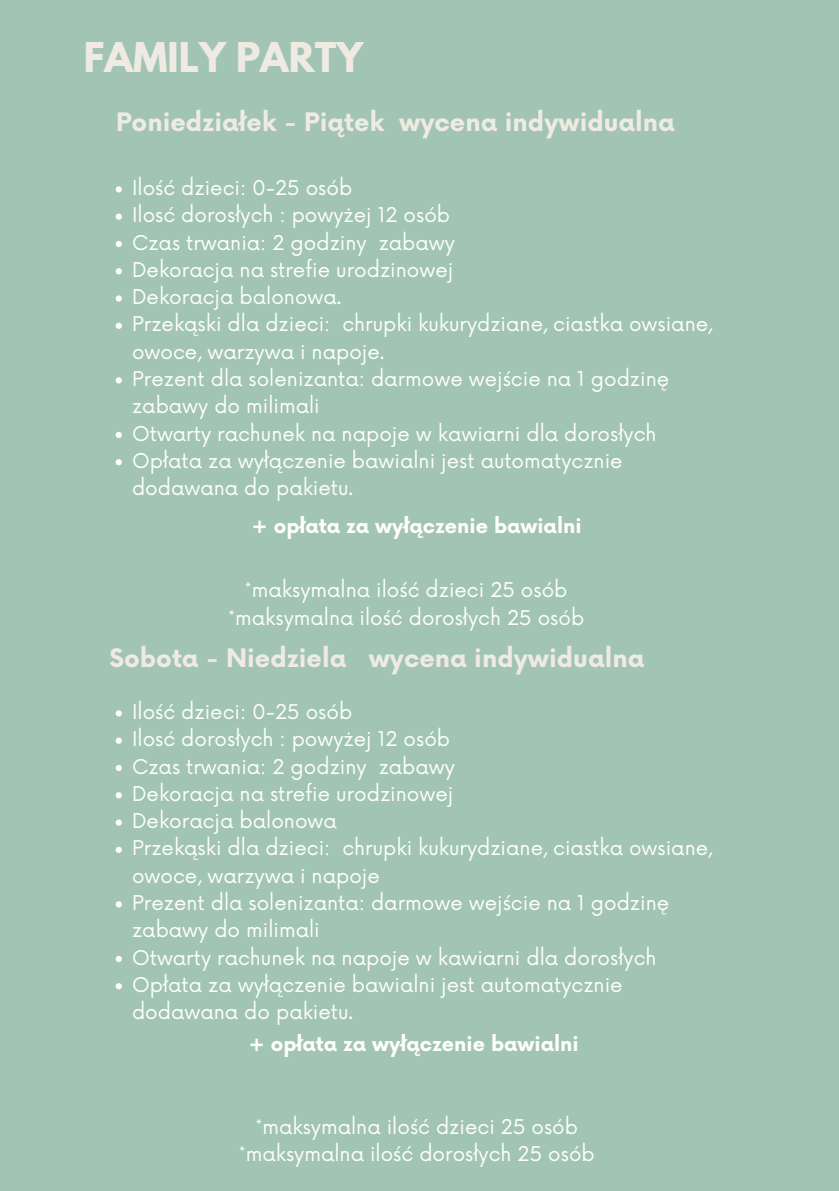
<style>
.page{position:relative;width:839px;height:1191px;background:#fff}
.page>*{position:absolute;margin:0;border:0;box-sizing:border-box;transform-origin:0 0}
.t1{font:700 36.4px "League Spartan";color:#efebe2}
.t2{font:700 24.8px "Now";color:#efebe2}
.t3{font:19.8px/27.2px "Now";color:#fff}
.t4{font:700 19.8px "Now";color:#fff}
</style>
<div class="page">
<div style="left:0;top:0;width:838px;height:1191px;background:#a2c4b4"></div>
<svg style="left:116px;top:186px;width:6px;height:6px"></svg>
<svg style="left:116px;top:214px;width:6px;height:6px"></svg>
<svg style="left:116px;top:241px;width:6px;height:6px"></svg>
<svg style="left:116px;top:268px;width:6px;height:6px"></svg>
<svg style="left:116px;top:295px;width:6px;height:7px"></svg>
<svg style="left:116px;top:323px;width:6px;height:6px"></svg>
<svg style="left:116px;top:377px;width:6px;height:6px"></svg>
<svg style="left:116px;top:432px;width:6px;height:6px"></svg>
<svg style="left:116px;top:459px;width:6px;height:6px"></svg>
<svg style="left:116px;top:710px;width:6px;height:7px"></svg>
<svg style="left:116px;top:738px;width:6px;height:6px"></svg>
<svg style="left:116px;top:765px;width:6px;height:6px"></svg>
<svg style="left:116px;top:792px;width:6px;height:6px"></svg>
<svg style="left:116px;top:819px;width:6px;height:7px"></svg>
<svg style="left:116px;top:847px;width:6px;height:6px"></svg>
<svg style="left:116px;top:901px;width:6px;height:7px"></svg>
<svg style="left:116px;top:956px;width:6px;height:6px"></svg>
<svg style="left:116px;top:983px;width:6px;height:6px"></svg>
<h1 class="t1" style="left:84px;top:39px;width:281px">FAMILY PARTY</h1>
<p class="t2" style="left:116px;top:109px;width:560px">Poniedziałek - Piątek wycena indywidualna</p>
<h2 class="t3" style="left:132px;top:175px;width:222px">Ilość dzieci: 0-25 osób</h2>
<p class="t3" style="left:132px;top:203px;width:319px">Ilosć dorosłych : powyżej 12 osób</p>
<p class="t3" style="left:132px;top:230px;width:324px">Czas trwania: 2 godziny zabawy</p>
<p class="t3" style="left:132px;top:257px;width:323px">Dekoracja na strefie urodzinowej</p>
<p class="t3" style="left:132px;top:284px;width:211px">Dekoracja balonowa.</p>
<p class="t3" style="left:132px;top:312px;width:582px">Przekąski dla dzieci: chrupki kukurydziane, ciastka owsiane, owoce, warzywa i napoje.</p>
<p class="t3" style="left:132px;top:366px;width:538px">Prezent dla solenizanta: darmowe wejście na 1 godzinę zabawy do milimali</p>
<p class="t3" style="left:132px;top:421px;width:526px">Otwarty rachunek na napoje w kawiarni dla dorosłych</p>
<p class="t3" style="left:132px;top:448px;width:492px">Opłata za wyłączenie bawialni jest automatycznie dodawana do pakietu.</p>
<p class="t4" style="left:252px;top:515px;width:331px">+ opłata za wyłączenie bawialni</p>
<h3 class="t3" style="left:245px;top:578px;width:324px">*maksymalna ilość dzieci 25 osób</h3>
<h2 class="t3" style="left:228px;top:605px;width:357px">*maksymalna ilość dorosłych 25 osób</h2>
<p class="t2" style="left:109px;top:645px;width:536px">Sobota - Niedziela wycena indywidualna</p>
<p class="t3" style="left:132px;top:699px;width:222px">Ilość dzieci: 0-25 osób</p>
<p class="t3" style="left:132px;top:727px;width:319px">Ilosć dorosłych : powyżej 12 osób</p>
<p class="t3" style="left:132px;top:754px;width:324px">Czas trwania: 2 godziny zabawy</p>
<p class="t3" style="left:132px;top:781px;width:323px">Dekoracja na strefie urodzinowej</p>
<p class="t3" style="left:132px;top:808px;width:206px">Dekoracja balonowa</p>
<p class="t3" style="left:132px;top:836px;width:582px">Przekąski dla dzieci: chrupki kukurydziane, ciastka owsiane, owoce, warzywa i napoje</p>
<p class="t3" style="left:132px;top:890px;width:538px">Prezent dla solenizanta: darmowe wejście na 1 godzinę zabawy do milimali</p>
<h3 class="t3" style="left:132px;top:945px;width:526px">Otwarty rachunek na napoje w kawiarni dla dorosłych</h3>
<p class="t3" style="left:132px;top:972px;width:492px">Opłata za wyłączenie bawialni jest automatycznie dodawana do pakietu.</p>
<p class="t4" style="left:249px;top:1033px;width:331px">+ opłata za wyłączenie bawialni</p>
<p class="t3" style="left:255px;top:1114px;width:324px">*maksymalna ilość dzieci 25 osób</p>
<p class="t3" style="left:239px;top:1141px;width:357px">*maksymalna ilość dorosłych 25 osób</p>
</div>
